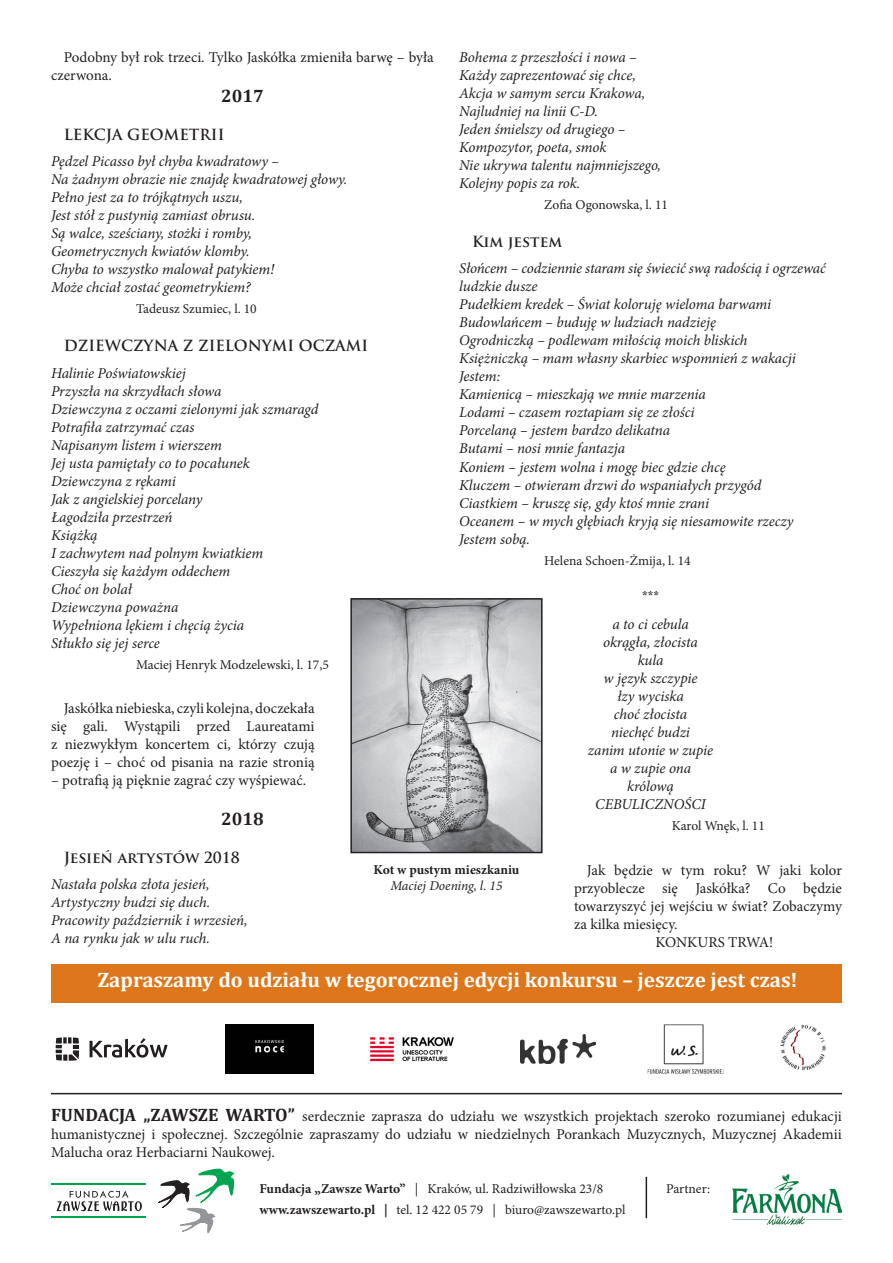
<style>
.page{position:relative;width:893px;height:1263px;background:#fff}
.page>*{position:absolute;margin:0;border:0;box-sizing:border-box;transform-origin:0 0}
.t1{font:700 21px "Cambria";color:#fff}
.tytuly_projektow{font:700 18px "Cambria";color:#231f20}
.wiersze{font:italic 15px "Minion Pro";letter-spacing:-.005em;color:#231f20}
.tekst{font:15px/18px "Minion Pro";color:#231f20;text-align:justify}
.tytuly_projektow-2{font:15px/18px "Minion Pro";color:#231f20;text-align:justify}
.tytul_wiersza{font:700 15px "Trajan Pro";color:#231f20}
.autor{font:13.5px "Minion Pro";color:#231f20}
.tytul_grafiki{font:700 13.5px "Minion Pro";color:#231f20}
.tytul_grafiki-2{font:italic 13.5px "Minion Pro";letter-spacing:-.005em;color:#231f20}
.s1{font-family:"Cambria";font-weight:700;font-size:18px}
.s2{font-weight:700}
</style>
<div class="page">
<hr style="left:52px;top:1183px;width:94px;height:1px;background:#00a54f">
<hr style="left:52px;top:1216px;width:94px;height:2px;background:#00a54f">
<svg style="left:158px;top:1168px;width:77px;height:66px"></svg>
<svg style="left:57px;top:1190px;width:85px;height:21px"></svg>
<hr style="left:51px;top:1093px;width:791px;height:1px;background:#231f20">
<img style="left:733px;top:1175px;width:109px;height:49px">
<img style="left:353px;top:601px;width:187px;height:249px">
<div style="left:350px;top:598px;width:193px;height:255px;border:2px solid #231f20"></div>
<img style="left:521px;top:1035px;width:74px;height:28px">
<img style="left:370px;top:1037px;width:84px;height:25px">
<div style="left:225px;top:1024px;width:89px;height:50px;background:#010101"></div>
<img style="left:647px;top:1024px;width:77px;height:50px">
<svg style="left:56px;top:1037px;width:23px;height:24px"></svg>
<svg style="left:90px;top:1038px;width:78px;height:20px"></svg>
<hr style="left:646px;top:1177px;width:1px;height:41px;background:#231f20">
<img style="left:780px;top:1024px;width:46px;height:47px">
<div style="left:51px;top:964px;width:791px;height:38px;background:#de761b"></div>
<p class="tekst" style="left:51px;top:48px;width:384px;text-indent:13px">Podobny był rok trzeci. Tylko Jaskółka zmieniła barwę – była czerwona.</p>
<p class="tytuly_projektow" style="left:221px;top:83px;width:44px">2017</p>
<p class="tytul_wiersza" style="left:64px;top:125px;width:162px">LEKCJA GEOMETRII</p>
<p class="wiersze" style="left:51px;top:151px;width:229px">Pędzel Picasso był chyba kwadratowy –</p>
<p class="wiersze" style="left:51px;top:169px;width:298px">Na żadnym obrazie nie znajdę kwadratowej głowy.</p>
<p class="wiersze" style="left:51px;top:187px;width:193px">Pełno jest za to trójkątnych uszu,</p>
<p class="wiersze" style="left:51px;top:205px;width:206px">Jest stół z pustynią zamiast obrusu.</p>
<p class="wiersze" style="left:51px;top:223px;width:202px">Są walce, sześciany, stożki i romby,</p>
<p class="wiersze" style="left:51px;top:241px;width:200px">Geometrycznych kwiatów klomby.</p>
<p class="wiersze" style="left:51px;top:259px;width:225px">Chyba to wszystko malował patykiem!</p>
<p class="wiersze" style="left:51px;top:277px;width:201px">Może chciał zostać geometrykiem?</p>
<p class="autor" style="left:136px;top:300px;width:122px">Tadeusz Szumiec, l. 10</p>
<p class="tytul_wiersza" style="left:64px;top:336px;width:306px">DZIEWCZYNA Z ZIELONYMI OCZAMI</p>
<p class="wiersze" style="left:51px;top:363px;width:136px">Halinie Poświatowskiej</p>
<p class="wiersze" style="left:51px;top:381px;width:172px">Przyszła na skrzydłach słowa</p>
<p class="wiersze" style="left:51px;top:399px;width:269px">Dziewczyna z oczami zielonymi jak szmaragd</p>
<p class="wiersze" style="left:51px;top:417px;width:145px">Potrafiła zatrzymać czas</p>
<p class="wiersze" style="left:51px;top:435px;width:173px">Napisanym listem i wierszem</p>
<p class="wiersze" style="left:51px;top:453px;width:200px">Jej usta pamiętały co to pocałunek</p>
<p class="wiersze" style="left:51px;top:471px;width:126px">Dziewczyna z rękami</p>
<p class="wiersze" style="left:51px;top:489px;width:153px">Jak z angielskiej porcelany</p>
<p class="wiersze" style="left:51px;top:507px;width:123px">Łagodziła przestrzeń</p>
<p class="wiersze" style="left:51px;top:525px;width:48px">Książką</p>
<p class="wiersze" style="left:51px;top:543px;width:214px">I zachwytem nad polnym kwiatkiem</p>
<p class="wiersze" style="left:51px;top:561px;width:181px">Cieszyła się każdym oddechem</p>
<p class="wiersze" style="left:51px;top:579px;width:82px">Choć on bolał</p>
<p class="wiersze" style="left:51px;top:597px;width:129px">Dziewczyna poważna</p>
<p class="wiersze" style="left:51px;top:615px;width:195px">Wypełniona lękiem i chęcią życia</p>
<p class="wiersze" style="left:51px;top:633px;width:110px">Stłukło się jej serce</p>
<p class="autor" style="left:136px;top:655px;width:194px">Maciej Henryk Modzelewski, l. 17,5</p>
<p class="tekst" style="left:51px;top:699px;width:265px;text-indent:13px">Jaskółka niebieska, czyli kolejna, doczekała się gali. Wystąpili przed Laureatami z niezwykłym koncertem ci, którzy czują poezję i – choć od pisania na razie stronią</p>
<p class="tekst" style="left:51px;top:771px;width:257px">– potrafią ją pięknie zagrać czy wyśpiewać.</p>
<p class="tytuly_projektow" style="left:221px;top:806px;width:44px">2018</p>
<p class="tytul_wiersza" style="left:64px;top:848px;width:178px">Jesień artystów 2018</p>
<p class="wiersze" style="left:51px;top:874px;width:160px">Nastała polska złota jesień,</p>
<p class="wiersze" style="left:51px;top:892px;width:161px">Artystyczny budzi się duch.</p>
<p class="wiersze" style="left:51px;top:910px;width:198px">Pracowity październik i wrzesień,</p>
<p class="wiersze" style="left:51px;top:928px;width:161px">A na rynku jak w ulu ruch.</p>
<p class="wiersze" style="left:459px;top:47px;width:179px">Bohema z przeszłości i nowa –</p>
<p class="wiersze" style="left:459px;top:65px;width:178px">Każdy zaprezentować się chce,</p>
<p class="wiersze" style="left:459px;top:83px;width:188px">Akcja w samym sercu Krakowa,</p>
<p class="wiersze" style="left:459px;top:101px;width:140px">Najludniej na linii C-D.</p>
<p class="wiersze" style="left:459px;top:119px;width:168px">Jeden śmielszy od drugiego –</p>
<p class="wiersze" style="left:459px;top:137px;width:149px">Kompozytor, poeta, smok</p>
<p class="wiersze" style="left:459px;top:155px;width:203px">Nie ukrywa talentu najmniejszego,</p>
<p class="wiersze" style="left:459px;top:173px;width:123px">Kolejny popis za rok.</p>
<p class="autor" style="left:544px;top:196px;width:125px">Zofia Ogonowska, l. 11</p>
<p class="tytul_wiersza" style="left:472px;top:232px;width:92px">Kim jestem</p>
<p class="wiersze" style="left:459px;top:258px;width:368px">Słońcem – codziennie staram się świecić swą radością i ogrzewać</p>
<p class="wiersze" style="left:459px;top:276px;width:80px">ludzkie dusze</p>
<p class="wiersze" style="left:459px;top:294px;width:313px">Pudełkiem kredek – Świat koloruję wieloma barwami</p>
<p class="wiersze" style="left:459px;top:312px;width:258px">Budowlańcem – buduję w ludziach nadzieję</p>
<p class="wiersze" style="left:459px;top:330px;width:290px">Ogrodniczką – podlewam miłością moich bliskich</p>
<p class="wiersze" style="left:459px;top:348px;width:338px">Księżniczką – mam własny skarbiec wspomnień z wakacji</p>
<p class="wiersze" style="left:459px;top:366px;width:42px">Jestem:</p>
<p class="wiersze" style="left:459px;top:384px;width:248px">Kamienicą – mieszkają we mnie marzenia</p>
<p class="wiersze" style="left:459px;top:402px;width:237px">Lodami – czasem roztapiam się ze złości</p>
<p class="wiersze" style="left:459px;top:420px;width:212px">Porcelaną – jestem bardzo delikatna</p>
<p class="wiersze" style="left:459px;top:438px;width:167px">Butami – nosi mnie fantazja</p>
<p class="wiersze" style="left:459px;top:456px;width:268px">Koniem – jestem wolna i mogę biec gdzie chcę</p>
<p class="wiersze" style="left:459px;top:474px;width:304px">Kluczem – otwieram drzwi do wspaniałych przygód</p>
<p class="wiersze" style="left:459px;top:492px;width:251px">Ciastkiem – kruszę się, gdy ktoś mnie zrani</p>
<p class="wiersze" style="left:459px;top:510px;width:336px">Oceanem – w mych głębiach kryją się niesamowite rzeczy</p>
<p class="wiersze" style="left:459px;top:528px;width:72px">Jestem sobą.</p>
<p class="autor" style="left:544px;top:551px;width:148px">Helena Schoen-Żmija, l. 14</p>
<p class="tytul_wiersza" style="left:642px;top:588px;width:19px">***</p>
<p class="wiersze" style="left:612px;top:614px;width:78px">a to ci cebula</p>
<p class="wiersze" style="left:603px;top:632px;width:96px">okrągła, złocista</p>
<p class="wiersze" style="left:638px;top:650px;width:27px">kula</p>
<p class="wiersze" style="left:604px;top:668px;width:95px">w język szczypie</p>
<p class="wiersze" style="left:617px;top:686px;width:68px">łzy wyciska</p>
<p class="wiersze" style="left:614px;top:704px;width:75px">choć złocista</p>
<p class="wiersze" style="left:611px;top:722px;width:80px">niechęć budzi</p>
<p class="wiersze" style="left:588px;top:740px;width:127px">zanim utonie w zupie</p>
<p class="wiersze" style="left:610px;top:758px;width:83px">a w zupie ona</p>
<p class="wiersze" style="left:627px;top:776px;width:48px">królową</p>
<p class="wiersze" style="left:595px;top:794px;width:112px">CEBULICZNOŚCI</p>
<p class="autor" style="left:672px;top:817px;width:95px">Karol Wnęk, l. 11</p>
<p class="tekst" style="left:574px;top:861px;width:269px;text-indent:13px">Jak będzie w tym roku? W jaki kolor przyoblecze się Jaskółka? Co będzie towarzyszyć jej wejściu w świat? Zobaczymy za kilka miesięcy.</p>
<p class="tekst" style="left:655px;top:933px;width:119px">KONKURS TRWA!</p>
<p class="tytul_grafiki" style="left:374px;top:860px;width:147px">Kot w pustym mieszkaniu</p>
<p class="tytul_grafiki-2" style="left:390px;top:876px;width:113px">Maciej Doening, l. 15</p>
<p class="t1" style="left:97px;top:965px;width:702px">Zapraszamy do udziału w tegorocznej edycji konkursu – jeszcze jest czas!</p>
<p class="tytuly_projektow-2" style="left:51px;top:1107px;width:792px"><span class="s1">FUNDACJA „ZAWSZE WARTO”</span> serdecznie zaprasza do udziału we wszystkich projektach szeroko rozumianej edukacji humanistycznej i społecznej. Szczególnie zapraszamy do udziału w niedzielnych Porankach Muzycznych, Muzycznej Akademii Malucha oraz Herbaciarni Naukowej.</p>
<p class="autor" style="left:259px;top:1180px;width:345px"><span class="s2">Fundacja „Zawsze Warto”</span> | Kraków, ul. Radziwiłłowska 23/8</p>
<p class="autor" style="left:259px;top:1201px;width:368px"><span class="s2">www.zawszewarto.pl |</span> tel. 12 422 05 79 | biuro@zawszewarto.pl</p>
<p class="autor" style="left:666px;top:1180px;width:45px">Partner:</p>
</div>
